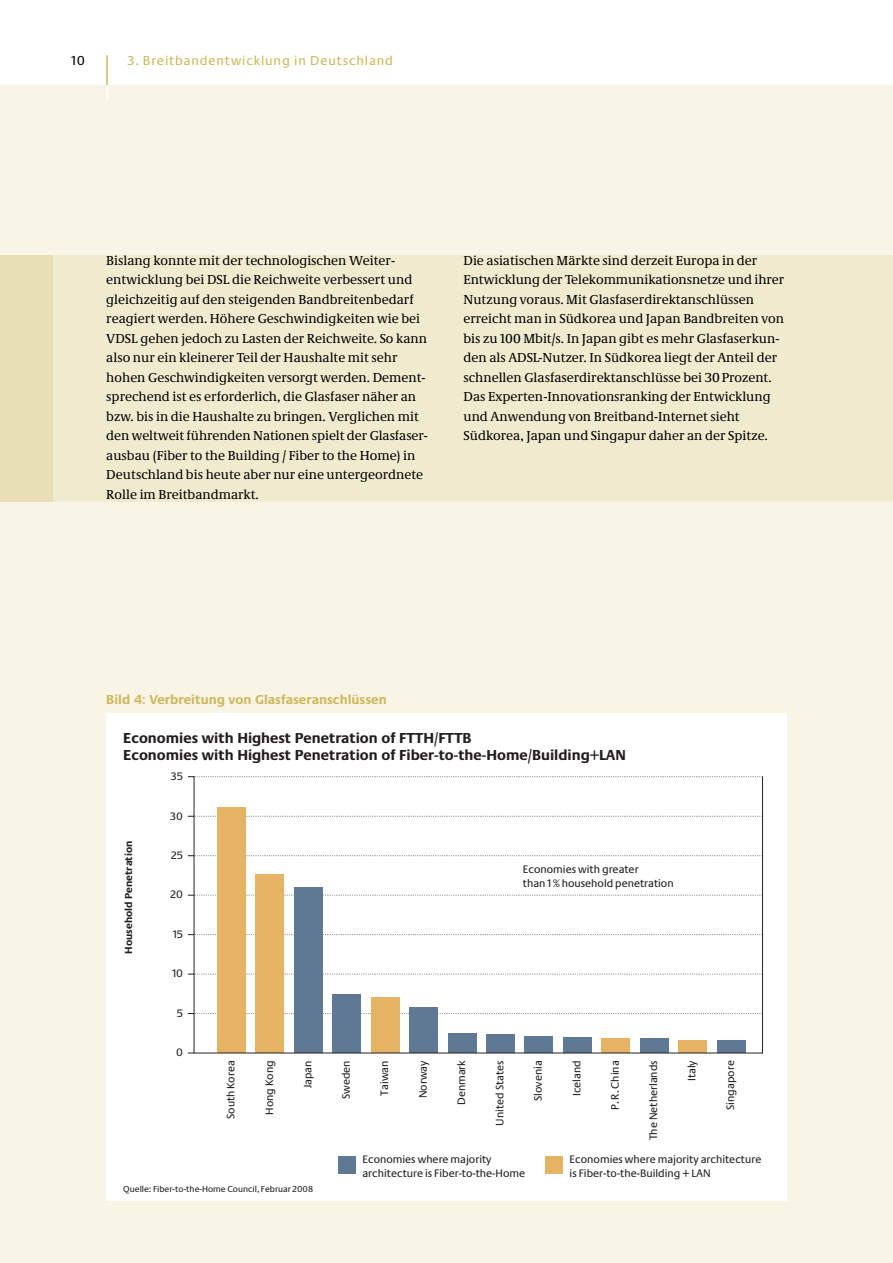
<style>
.page{position:relative;width:893px;height:1263px;background:#fff}
.page>*{position:absolute;margin:0;border:0;box-sizing:border-box;transform-origin:0 0}
.t1{font:700 15px/16.8px "Neue Praxis";color:#231f20}
.t2{font:13.5px/19.5px "Neue Demos";color:#000}
.t3{font:700 13.5px "Neue Praxis";color:#ceb95e}
.t4{font:13.5px "Neue Praxis";letter-spacing:.06em;color:#ceb95e}
.t5{font:13.5px "Neue Praxis";color:#000}
.t6{font:11.25px/13.5px "Neue Praxis";color:#231f20}
.t7{font:700 10.5px "Neue Praxis";color:#231f20}
.t8{font:9px "Neue Praxis";color:#231f20}
</style>
<div class="page">
<div style="left:0;top:85px;width:893px;height:1178px;background:#f8f5e7"></div>
<div style="left:0;top:255px;width:893px;height:247px;background:#f0eacf"></div>
<div style="left:0;top:255px;width:53px;height:247px;background:#e9dfb6"></div>
<hr style="left:106px;top:55px;width:2px;height:30px;background:#ceb95e">
<svg style="left:106px;top:85px;width:2px;height:17px"></svg>
<div style="left:106px;top:713px;width:681px;height:488px;background:#fff"></div>
<hr style="left:194px;top:776px;width:1px;height:277px;background:#231f20">
<hr style="left:762px;top:776px;width:1px;height:277px;background:#231f20">
<svg style="left:188px;top:816px;width:574px;height:1px"></svg>
<svg style="left:188px;top:855px;width:574px;height:1px"></svg>
<svg style="left:188px;top:776px;width:575px;height:1px"></svg>
<svg style="left:188px;top:895px;width:574px;height:1px"></svg>
<svg style="left:188px;top:934px;width:574px;height:1px"></svg>
<svg style="left:188px;top:974px;width:574px;height:1px"></svg>
<svg style="left:188px;top:1013px;width:574px;height:1px"></svg>
<div style="left:217px;top:807px;width:28px;height:246px;background:#e5b364"></div>
<div style="left:256px;top:874px;width:28px;height:179px;background:#e5b364"></div>
<div style="left:294px;top:887px;width:28px;height:166px;background:#5f7995"></div>
<div style="left:333px;top:994px;width:28px;height:59px;background:#5f7995"></div>
<div style="left:371px;top:997px;width:28px;height:56px;background:#e5b364"></div>
<div style="left:410px;top:1007px;width:28px;height:46px;background:#5f7995"></div>
<div style="left:448px;top:1033px;width:28px;height:20px;background:#5f7995"></div>
<div style="left:486px;top:1034px;width:29px;height:19px;background:#5f7995"></div>
<div style="left:525px;top:1036px;width:28px;height:17px;background:#5f7995"></div>
<div style="left:563px;top:1037px;width:28px;height:16px;background:#5f7995"></div>
<div style="left:602px;top:1038px;width:28px;height:15px;background:#e5b364"></div>
<div style="left:640px;top:1039px;width:28px;height:14px;background:#5f7995"></div>
<div style="left:679px;top:1040px;width:28px;height:13px;background:#e5b364"></div>
<div style="left:717px;top:1040px;width:28px;height:13px;background:#5f7995"></div>
<hr style="left:194px;top:1052px;width:569px;height:1px;background:#231f20">
<div style="left:338px;top:1156px;width:17px;height:17px;background:#5f7995"></div>
<div style="left:545px;top:1156px;width:17px;height:17px;background:#e5b364"></div>
<p class="t5" style="left:72px;top:55px;width:15px">10</p>
<p class="t4" style="left:128px;top:55px;width:267px">3. Breitbandentwicklung in Deutschland</p>
<p class="t2" style="left:106px;top:252px;width:323px">Bislang konnte mit der technologischen Weiter&shy;entwicklung bei DSL die Reichweite verbessert und gleichzeitig auf den steigenden Bandbreitenbedarf reagiert werden. Höhere Geschwindigkeiten wie bei VDSL gehen jedoch zu Lasten der Reichweite. So kann also nur ein kleinerer Teil der Haushalte mit sehr hohen Geschwindigkeiten versorgt werden. Dement&shy;sprechend ist es erforderlich, die Glasfaser näher an bzw. bis in die Haushalte zu bringen. Verglichen mit den weltweit führenden Nationen spielt der Glasfaser&shy;ausbau (Fiber to the Building / Fiber to the Home) in Deutschland bis heute aber nur eine untergeordnete Rolle im Breitbandmarkt.</p>
<p class="t2" style="left:463px;top:252px;width:322px">Die asiatischen Märkte sind derzeit Europa in der Entwicklung der Telekommunikationsnetze und ihrer Nutzung voraus. Mit Glasfaserdirektanschlüssen erreicht man in Südkorea und Japan Bandbreiten von bis zu 100 Mbit/s. In Japan gibt es mehr Glasfaserkun&shy;den als ADSL-Nutzer. In Südkorea liegt der Anteil der schnellen Glasfaserdirektanschlüsse bei 30Prozent.<br>Das Experten-Innovationsranking der Entwicklung und Anwendung von Breitband-Internet sieht Südkorea, Japan und Singapur daher an der Spitze.</p>
<p class="t3" style="left:106px;top:694px;width:282px">Bild 4: Verbreitung von Glasfaseranschlüssen</p>
<p class="t1" style="left:123px;top:730px;width:504px">Economies with Highest Penetration of FTTH/FTTB<br>Economies with Highest Penetration of Fiber-to-the-Home/Building+LAN</p>
<p class="t7" style="left:125px;top:954px;width:114px;rotate:-90deg">Household Penetration</p>
<p class="t6" style="left:171px;top:770px;width:14px">35</p>
<p class="t6" style="left:170px;top:810px;width:14px">30</p>
<p class="t6" style="left:171px;top:849px;width:13px">25</p>
<p class="t6" style="left:171px;top:889px;width:14px">20</p>
<p class="t6" style="left:173px;top:928px;width:11px">15</p>
<p class="t6" style="left:172px;top:968px;width:12px">10</p>
<p class="t6" style="left:177px;top:1007px;width:8px">5</p>
<p class="t6" style="left:176px;top:1047px;width:8px">0</p>
<p class="t6" style="left:523px;top:864px;width:152px">Economies with greater<br>than 1 % household penetration</p>
<p class="t6" style="left:225px;top:1119px;width:60px;rotate:-90deg">South Korea</p>
<p class="t6" style="left:263px;top:1115px;width:56px;rotate:-90deg">Hong Kong</p>
<p class="t6" style="left:302px;top:1088px;width:29px;rotate:-90deg">Japan</p>
<p class="t6" style="left:340px;top:1099px;width:40px;rotate:-90deg">Sweden</p>
<p class="t6" style="left:379px;top:1095px;width:37px;rotate:-90deg">Taiwan</p>
<p class="t6" style="left:417px;top:1098px;width:39px;rotate:-90deg">Norway</p>
<p class="t6" style="left:456px;top:1105px;width:46px;rotate:-90deg">Denmark</p>
<p class="t6" style="left:494px;top:1125px;width:67px;rotate:-90deg">United States</p>
<p class="t6" style="left:532px;top:1101px;width:42px;rotate:-90deg">Slovenia</p>
<p class="t6" style="left:571px;top:1096px;width:37px;rotate:-90deg">Iceland</p>
<p class="t6" style="left:609px;top:1110px;width:51px;rotate:-90deg">P. R. China</p>
<p class="t6" style="left:648px;top:1140px;width:81px;rotate:-90deg">The Netherlands</p>
<p class="t6" style="left:686px;top:1081px;width:22px;rotate:-90deg">Italy</p>
<p class="t6" style="left:724px;top:1110px;width:51px;rotate:-90deg">Singapore</p>
<p class="t6" style="left:362px;top:1154px;width:164px">Economies where majority architecture is Fiber-to-the-Home</p>
<p class="t6" style="left:570px;top:1154px;width:193px">Economies where majority architecture is Fiber-to-the-Building + LAN</p>
<p class="t8" style="left:123px;top:1185px;width:191px">Quelle: Fiber-to-the-Home Council, Februar 2008</p>
</div>
